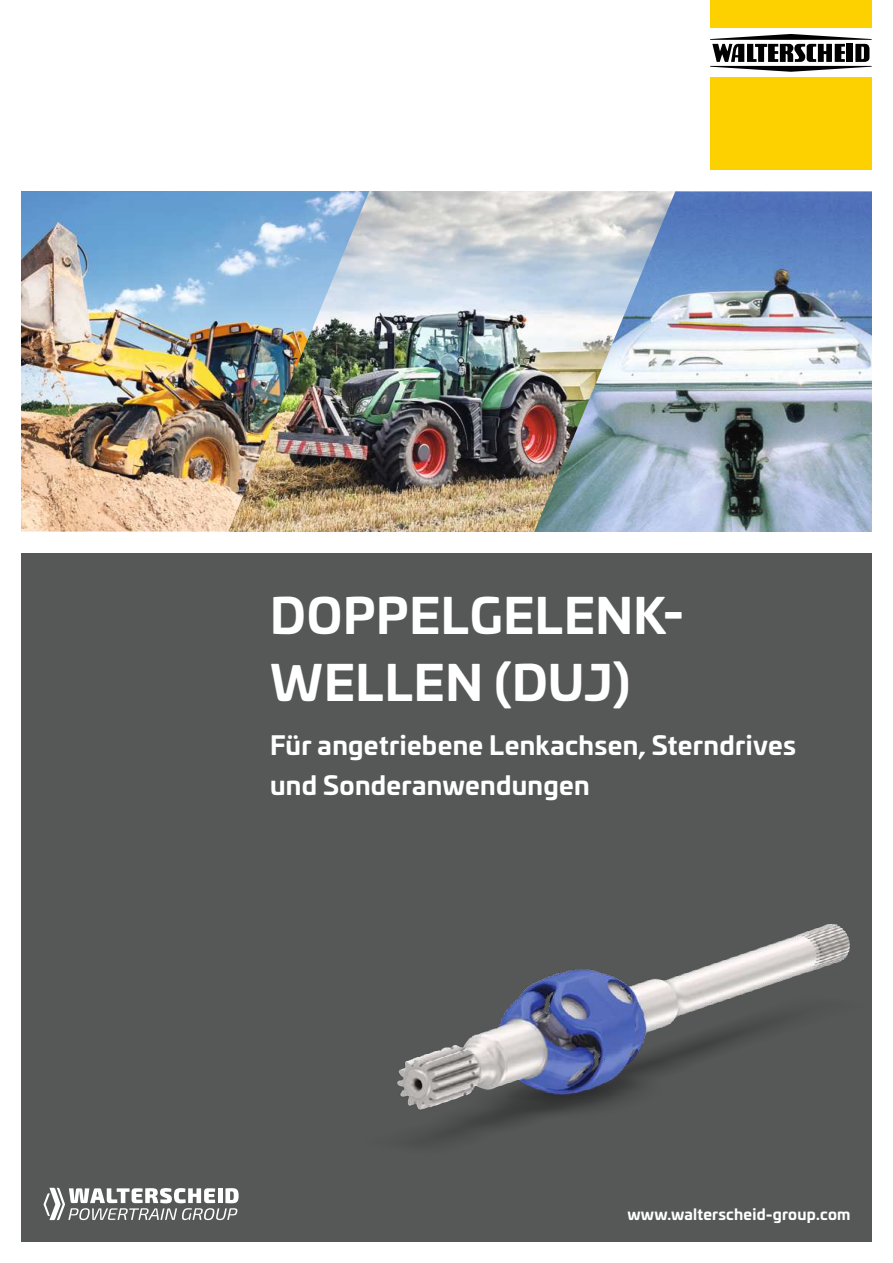
<style>
.page{position:relative;width:893px;height:1263px;background:#fff}
.page>*{position:absolute;margin:0;border:0;box-sizing:border-box;transform-origin:0 0}
.t1{font:700 48px/67.5px "Univia Pro";letter-spacing:.015em;color:#fff}
.t2{font:700 25.5px/40.5px "Univia Pro";letter-spacing:.01em;color:#fff}
.t3{font:700 15px "Univia Pro";letter-spacing:.015em;color:#fff}
</style>
<div class="page">
<div style="left:21px;top:553px;width:851px;height:689px;background:#565757"></div>
<svg style="left:710px;top:34px;width:162px;height:44px"></svg>
<div style="left:847px;top:44px;width:6px;height:18px;background:#000"></div>
<svg style="left:855px;top:44px;width:14px;height:18px"></svg>
<svg style="left:712px;top:44px;width:133px;height:18px"></svg>
<hr style="left:710px;top:39px;width:162px;height:1px;background:#000">
<hr style="left:710px;top:66px;width:162px;height:1px;background:#000">
<div style="left:710px;top:0;width:162px;height:28px;background:#fdd000"></div>
<div style="left:710px;top:78px;width:162px;height:92px;background:#fdd000"></div>
<svg style="left:43px;top:1188px;width:124px;height:32px"></svg>
<img style="left:21px;top:191px;width:191px;height:340px">
<img style="left:212px;top:191px;width:306px;height:340px">
<img style="left:518px;top:191px;width:354px;height:340px">
<img style="left:167px;top:924px;width:683px;height:297px">
<h1 class="t1" style="left:270px;top:581px;width:416px">DOPPELGELENK-<br>WELLEN (DUJ)</h1>
<p class="t2" style="left:270px;top:724px;width:527px">Für angetriebene Lenkachsen, Sterndrives und Sonderanwendungen</p>
<p class="t3" style="left:627px;top:1206px;width:225px">www.walterscheid-group.com</p>
</div>
